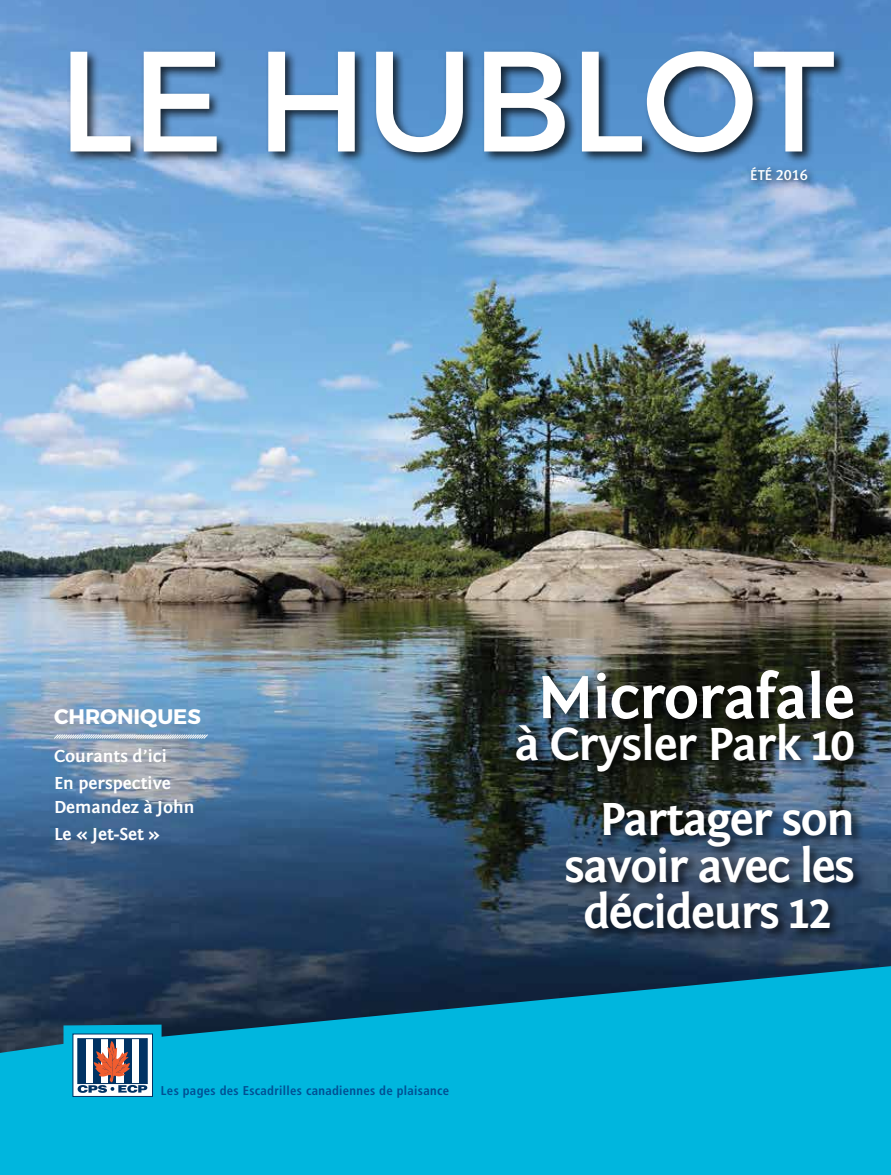
<style>
.page{position:relative;width:891px;height:1175px;background:#fff}
.page>*{position:absolute;margin:0;border:0;box-sizing:border-box;transform-origin:0 0}
.t1{font:142.5px "Montserrat";letter-spacing:-.02em;color:#fff}
.t2{font:700 63px "Fontin Sans";letter-spacing:-.02em;color:#fff}
.t3{font:700 48px/75.2px "Fontin Sans";letter-spacing:-.03em;color:#fff;text-align:right}
.t4{font:700 21px "Montserrat";color:#fff}
.t5{font:700 18px/27.3px "Fontin Sans";color:#fff}
.t6{font:15px "Meta Plus Medium Caps";color:#fff}
.t7{font:700 condensed 12.75px "Frutiger";letter-spacing:.025em;color:#004f93}
.s1{font-size:14.25px}
</style>
<div class="page">
<img style="left:0;top:0;width:891px;height:966px">
<div style="left:746px;top:163px;width:72px;height:28px;background:#000;opacity:.75"></div>
<div style="left:67px;top:48px;width:780px;height:117px;background:#000;opacity:.75"></div>
<svg style="left:0;top:966px;width:891px;height:208px;background:#0599be"></svg>
<svg style="left:75px;top:1035px;width:76px;height:59px"></svg>
<div style="left:78px;top:1038px;width:69px;height:45px;background:#fff;border:1px solid #003263"></div>
<div style="left:78px;top:1038px;width:7px;height:45px;background:#003263"></div>
<div style="left:93px;top:1038px;width:8px;height:45px;background:#003263"></div>
<div style="left:109px;top:1038px;width:7px;height:45px;background:#003263"></div>
<div style="left:124px;top:1038px;width:8px;height:45px;background:#003263"></div>
<div style="left:139px;top:1038px;width:8px;height:45px;background:#003263"></div>
<svg style="left:78px;top:1041px;width:69px;height:51px"></svg>
<div style="left:513px;top:666px;width:354px;height:118px;background:#000;opacity:.75"></div>
<div style="left:563px;top:800px;width:303px;height:142px;background:#000;opacity:.75"></div>
<svg style="left:53px;top:733px;width:156px;height:6px"></svg>
<h1 class="t1" style="left:57px;top:13px;width:779px">LE HUBLOT</h1>
<p class="t6" style="left:750px;top:166px;width:59px"><span class="s1">ÉTÉ</span> 2016</p>
<p class="t4" style="left:54px;top:704px;width:148px">CHRONIQUES</p>
<p class="t5" style="left:54px;top:742px;width:118px">Courants d’ici<br>En perspective</p>
<p class="t5" style="left:54px;top:794px;width:142px">Demandez à John<br>Le « Jet-Set »</p>
<p class="t7" style="left:161px;top:1083px;width:290px">Les pages des Escadrilles canadiennes de plaisance</p>
<h2 class="t2" style="left:538px;top:662px;width:319px">Microrafale</h2>
<h3 class="t3" style="left:515px;top:707px;width:342px">à Crysler Park 10<br>Partager son</h3>
<h3 class="t3" style="left:565px;top:843px;width:292px;line-height:46.5px;text-align:center">savoir avec les décideurs 12</h3>
</div>
